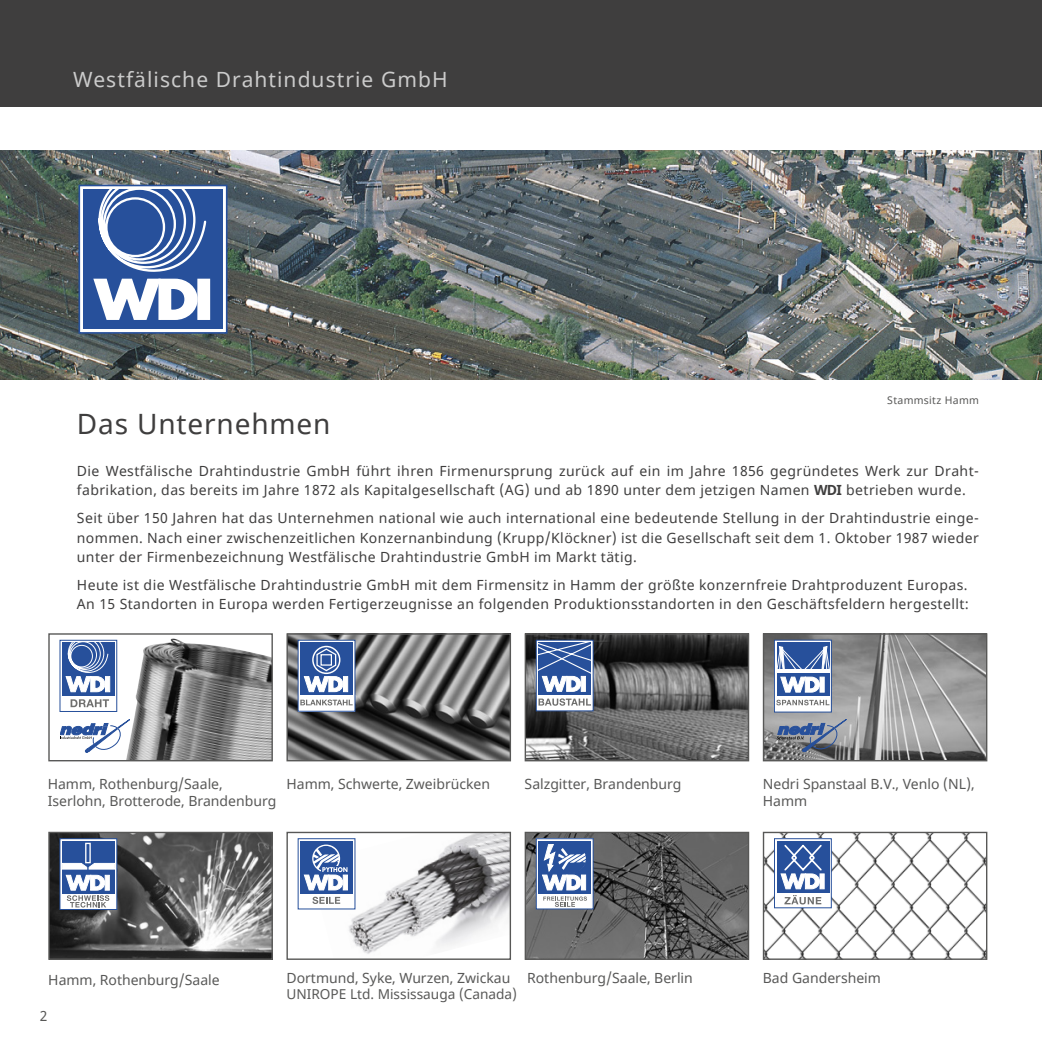
<style>
.page{position:relative;width:1042px;height:1042px;background:#fff}
.page>*{position:absolute;margin:0;border:0;box-sizing:border-box;transform-origin:0 0}
.t1{font:28px "Noto Sans";letter-spacing:.03em;color:#3f3e3e}
.t2{font:21px "Noto Sans";letter-spacing:.05em;color:#cbcbcb}
.t3{font:14px/19.2px "Noto Sans";letter-spacing:.03em;color:#3f3e3e}
.t4{font:14px/16.8px "Noto Sans";color:#585857}
.t5{font:13.65px "Noto Sans";color:#585857}
.t6{font:10.5px "Noto Sans";letter-spacing:.03em;color:#585857}
.s1{font-weight:700}
</style>
<div class="page">
<div style="left:0;top:0;width:1042px;height:106px;background:#3f3e3e"></div>
<img style="left:0;top:150px;width:1042px;height:229px">
<div style="left:79px;top:185px;width:148px;height:148px;background:#fff"></div>
<div style="left:78px;top:185px;width:149px;height:149px;border:2px solid #27509b"></div>
<div style="left:83px;top:189px;width:140px;height:140px;background:#27509b"></div>
<svg style="left:93px;top:189px;width:115px;height:131px"></svg>
<div style="left:197px;top:279px;width:13px;height:41px;background:#fff;border:2px solid #fff"></div>
<img style="left:126px;top:638px;width:145px;height:121px">
<div style="left:48px;top:633px;width:225px;height:128px;border:1px solid #585857"></div>
<img style="left:50px;top:834px;width:221px;height:124px">
<div style="left:48px;top:832px;width:225px;height:128px;border:1px solid #585857"></div>
<img style="left:309px;top:834px;width:200px;height:120px">
<div style="left:286px;top:832px;width:225px;height:128px;border:1px solid #585857"></div>
<img style="left:527px;top:635px;width:220px;height:124px">
<div style="left:525px;top:633px;width:224px;height:128px;border:1px solid #585857"></div>
<img style="left:527px;top:834px;width:220px;height:124px">
<div style="left:525px;top:832px;width:224px;height:128px;border:1px solid #585857"></div>
<img style="left:765px;top:635px;width:220px;height:124px">
<div style="left:763px;top:633px;width:224px;height:128px;border:1px solid #585857"></div>
<img style="left:765px;top:834px;width:220px;height:124px">
<div style="left:763px;top:832px;width:224px;height:128px;border:1px solid #585857"></div>
<svg style="left:62px;top:642px;width:53px;height:66px"></svg>
<div style="left:60px;top:640px;width:57px;height:72px;border:1px solid #27509b"></div>
<div style="left:62px;top:642px;width:52px;height:53px;background:#27509b"></div>
<svg style="left:71px;top:699px;width:38px;height:8px"></svg>
<svg style="left:65px;top:642px;width:44px;height:50px"></svg>
<svg style="left:105px;top:676px;width:5px;height:16px"></svg>
<div style="left:536px;top:640px;width:57px;height:71px;background:#fff"></div>
<div style="left:536px;top:640px;width:57px;height:71px;border:1px solid #27509b"></div>
<div style="left:538px;top:642px;width:53px;height:53px;background:#27509b"></div>
<svg style="left:538px;top:642px;width:53px;height:50px"></svg>
<svg style="left:581px;top:676px;width:5px;height:16px"></svg>
<svg style="left:538px;top:698px;width:53px;height:8px"></svg>
<div style="left:774px;top:640px;width:57px;height:72px;background:linear-gradient(to right,#fff,#fff)"></div>
<div style="left:774px;top:640px;width:58px;height:72px;border:1px solid #27509b"></div>
<svg style="left:776px;top:700px;width:53px;height:5px"></svg>
<div style="left:777px;top:642px;width:52px;height:54px;background:#27509b"></div>
<svg style="left:777px;top:646px;width:52px;height:46px"></svg>
<hr style="left:820px;top:677px;width:4px;height:15px;background:#fff">
<hr style="left:775px;top:669px;width:55px;height:3px;background:#fff">
<svg style="left:62px;top:840px;width:53px;height:68px"></svg>
<div style="left:60px;top:838px;width:57px;height:72px;border:1px solid #27509b"></div>
<div style="left:62px;top:841px;width:53px;height:53px;background:#27509b"></div>
<div style="left:85px;top:843px;width:6px;height:20px;border:1px solid #fff"></div>
<svg style="left:62px;top:863px;width:53px;height:44px"></svg>
<div style="left:298px;top:838px;width:57px;height:71px;background:#fff"></div>
<div style="left:300px;top:841px;width:53px;height:52px;background:#27509b"></div>
<svg style="left:312px;top:844px;width:28px;height:28px"></svg>
<svg style="left:304px;top:846px;width:44px;height:44px"></svg>
<svg style="left:312px;top:896px;width:28px;height:8px"></svg>
<svg style="left:538px;top:840px;width:53px;height:67px"></svg>
<div style="left:536px;top:838px;width:57px;height:71px;border:1px solid #27509b"></div>
<div style="left:539px;top:841px;width:52px;height:52px;background:#27509b"></div>
<svg style="left:543px;top:896px;width:44px;height:11px"></svg>
<svg style="left:542px;top:844px;width:45px;height:46px"></svg>
<svg style="left:776px;top:840px;width:54px;height:66px"></svg>
<div style="left:774px;top:838px;width:58px;height:70px;border:1px solid #27509b"></div>
<div style="left:777px;top:841px;width:52px;height:51px;background:#27509b"></div>
<hr style="left:820px;top:873px;width:4px;height:16px;background:#fff">
<svg style="left:780px;top:844px;width:43px;height:45px"></svg>
<svg style="left:784px;top:895px;width:37px;height:9px"></svg>
<svg style="left:60px;top:719px;width:70px;height:33px"></svg>
<svg style="left:776px;top:719px;width:70px;height:33px;background:#788294"></svg>
<img style="left:288px;top:635px;width:221px;height:124px">
<div style="left:286px;top:633px;width:225px;height:128px;border:1px solid #585857"></div>
<svg style="left:300px;top:642px;width:53px;height:67px"></svg>
<div style="left:300px;top:642px;width:52px;height:53px;background:#27509b"></div>
<div style="left:313px;top:646px;width:27px;height:27px;background:#cfd8e9;border-radius:50%"></div>
<div style="left:312px;top:646px;width:28px;height:28px;border:1px solid #fff;border-radius:50%"></div>
<svg style="left:300px;top:699px;width:53px;height:6px"></svg>
<svg style="left:303px;top:648px;width:40px;height:44px"></svg>
<svg style="left:343px;top:676px;width:5px;height:16px"></svg>
<h2 class="t2" style="left:73px;top:65px;width:376px">Westfälische Drahtindustrie GmbH</h2>
<p class="t6" style="left:887px;top:393px;width:93px">Stammsitz Hamm</p>
<h1 class="t1" style="left:77px;top:405px;width:255px">Das Unternehmen</h1>
<p class="t3" style="left:77px;top:462px;width:903px">Die Westfälische Drahtindustrie GmbH führt ihren Firmenursprung zurück auf ein im Jahre 1856 gegründetes Werk zur Draht&shy;fabrikation, das bereits im Jahre 1872 als Kapitalgesellschaft (AG) und ab 1890 unter dem jetzigen Namen <span class="s1">WDI</span> betrieben wurde.</p>
<p class="t3" style="left:77px;top:509px;width:903px;text-align:justify">Seit über 150 Jahren hat das Unternehmen national wie auch international eine bedeutende Stellung in der Drahtindustrie einge&shy;nommen. Nach einer zwischenzeitlichen Konzernanbindung (Krupp/Klöckner) ist die Gesellschaft seit dem 1. Oktober 1987 wieder unter der Firmenbezeichnung Westfälische Drahtindustrie GmbH im Markt tätig.</p>
<p class="t3" style="left:77px;top:576px;width:893px">Heute ist die Westfälische Drahtindustrie GmbH mit dem Firmensitz in Hamm der größte konzernfreie Drahtproduzent Europas.<br>An 15 Standorten in Europa werden Fertigerzeugnisse an folgenden Produktionsstandorten in den Geschäftsfeldern hergestellt:</p>
<p class="t4" style="left:48px;top:776px;width:230px">Hamm, Rothenburg/Saale,<br>Iserlohn, Brotterode, Brandenburg</p>
<p class="t4" style="left:286px;top:776px;width:205px">Hamm, Schwerte, Zweibrücken</p>
<p class="t4" style="left:525px;top:776px;width:158px">Salzgitter, Brandenburg</p>
<p class="t4" style="left:763px;top:776px;width:213px">Nedri Spanstaal B.V., Venlo (NL),<br>Hamm</p>
<p class="t4" style="left:48px;top:971px;width:173px">Hamm, Rothenburg/Saale</p>
<p class="t4" style="left:527px;top:970px;width:167px">Rothenburg/Saale, Berlin</p>
<p class="t4" style="left:763px;top:970px;width:120px">Bad Gandersheim</p>
<p class="t4" style="left:286px;top:970px;width:225px">Dortmund, Syke, Wurzen, Zwickau</p>
<p class="t5" style="left:286px;top:985px;width:232px">UNIROPE Ltd. Mississauga (Canada)</p>
<p class="t4" style="left:40px;top:1008px;width:9px">2</p>
</div>
